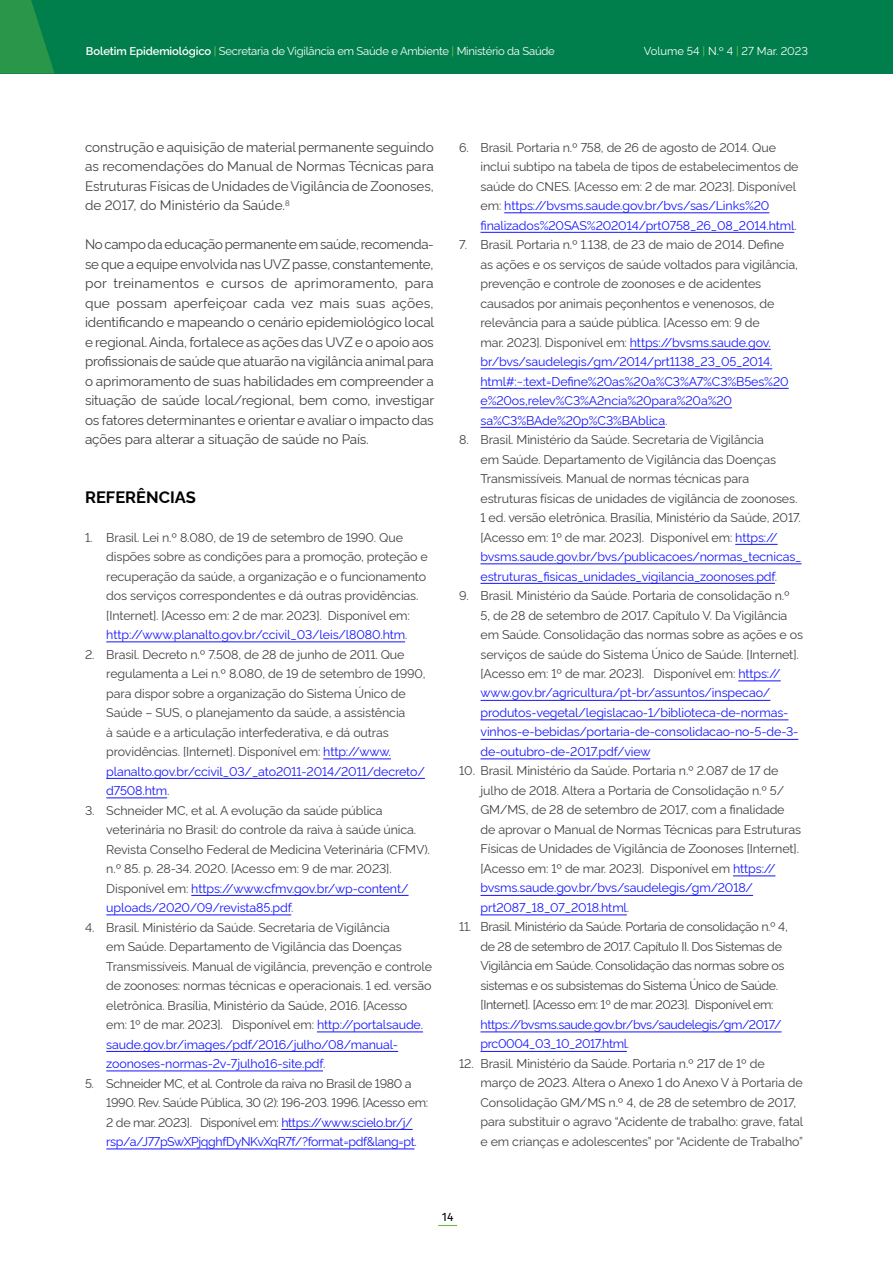
<style>
.page{position:relative;width:893px;height:1263px;background:#fff}
.page>*{position:absolute;margin:0;border:0;box-sizing:border-box;transform-origin:0 0}
.t1{font:700 16.5px "Rawline";color:#000}
.t2{font:13.5px/19.5px "Rawline";letter-spacing:-.01em;color:#414042;text-align:justify}
.t3{font:12.45px/19.5px "Rawline";letter-spacing:-.01em;color:#414042}
.t4{font:12.45px/19.5px "Rawline";letter-spacing:-.03em;color:#414042}
.t5{font:12.45px/19.5px "Rawline";letter-spacing:-.03em;color:#1414ff}
.t6{font:12px "Fira Sans";color:#000}
.t7{font:11.25px "Rawline";letter-spacing:-.02em;color:#fff}
.t8{font:11.25px "Rawline";color:#fff}
.s1{font-weight:600}
.s2{font-weight:500;color:#69bd45}
.s3{color:#1414ff}
.s4{color:#414042}
</style>
<div class="page">
<div style="left:0;top:0;width:893px;height:74px;background:#007e4c"></div>
<svg style="left:438px;top:1225px;width:19px;height:1px"></svg>
<svg style="left:0;top:0;width:54px;height:74px"></svg>
<hr style="left:106px;top:641px;width:299px;height:1px;background:#1414ff">
<hr style="left:323px;top:758px;width:68px;height:1px;background:#1414ff">
<hr style="left:106px;top:778px;width:319px;height:1px;background:#1414ff">
<hr style="left:106px;top:797px;width:61px;height:1px;background:#1414ff">
<hr style="left:191px;top:895px;width:218px;height:1px;background:#1414ff">
<hr style="left:106px;top:914px;width:185px;height:1px;background:#1414ff">
<hr style="left:317px;top:1031px;width:106px;height:1px;background:#1414ff">
<hr style="left:106px;top:1051px;width:292px;height:1px;background:#1414ff">
<hr style="left:106px;top:1070px;width:217px;height:1px;background:#1414ff">
<hr style="left:281px;top:1129px;width:132px;height:1px;background:#1414ff">
<hr style="left:106px;top:1148px;width:308px;height:1px;background:#1414ff">
<hr style="left:504px;top:212px;width:265px;height:1px;background:#1414ff">
<hr style="left:480px;top:232px;width:314px;height:1px;background:#1414ff">
<hr style="left:630px;top:349px;width:141px;height:1px;background:#1414ff">
<hr style="left:480px;top:368px;width:292px;height:1px;background:#1414ff">
<hr style="left:480px;top:388px;width:309px;height:1px;background:#1414ff">
<hr style="left:480px;top:407px;width:252px;height:1px;background:#1414ff">
<hr style="left:480px;top:427px;width:185px;height:1px;background:#1414ff">
<hr style="left:735px;top:544px;width:43px;height:1px;background:#1414ff">
<hr style="left:480px;top:563px;width:321px;height:1px;background:#1414ff">
<hr style="left:480px;top:583px;width:295px;height:1px;background:#1414ff">
<hr style="left:738px;top:680px;width:43px;height:1px;background:#1414ff">
<hr style="left:480px;top:700px;width:290px;height:1px;background:#1414ff">
<hr style="left:480px;top:719px;width:308px;height:1px;background:#1414ff">
<hr style="left:480px;top:739px;width:318px;height:1px;background:#1414ff">
<hr style="left:480px;top:758px;width:170px;height:1px;background:#1414ff">
<hr style="left:733px;top:875px;width:42px;height:1px;background:#1414ff">
<hr style="left:480px;top:895px;width:273px;height:1px;background:#1414ff">
<hr style="left:480px;top:914px;width:147px;height:1px;background:#1414ff">
<hr style="left:480px;top:1031px;width:301px;height:1px;background:#1414ff">
<hr style="left:480px;top:1051px;width:147px;height:1px;background:#1414ff">
<p class="t7" style="left:86px;top:42px;width:470px"><span class="s1">Boletim Epidemiológico</span> <span class="s2">|</span> Secretaria de Vigilância em Saúde e Ambiente <span class="s2">|</span> Ministério da Saúde</p>
<p class="t8" style="left:644px;top:43px;width:166px">Volume 54 <span class="s2">|</span> N.º 4 <span class="s2">|</span> 27 Mar. 2023</p>
<p class="t2" style="left:85px;top:136px;width:350px">construção e aquisição de material permanente seguindo as recomendações do Manual de Normas Técnicas para Estruturas Físicas de Unidades de Vigilância de Zoonoses, de 2017, do Ministério da Saúde.<sup>8</sup></p>
<p class="t2" style="left:85px;top:233px;width:351px">No campo da educação permanente em saúde, recomenda&shy;se que a equipe envolvida nas UVZ passe, constantemente, por treinamentos e cursos de aprimoramento, para que possam aperfeiçoar cada vez mais suas ações, identificando e mapeando o cenário epidemiológico local e regional. Ainda, fortalece as ações das UVZ e o apoio aos profissionais de saúde que atuarão na vigilância animal para o aprimoramento de suas habilidades em compreender a situação de saúde local/regional, bem como, investigar os fatores determinantes e orientar e avaliar o impacto das ações para alterar a situação de saúde no País.</p>
<h1 class="t1" style="left:85px;top:484px;width:110px">REFERÊNCIAS</h1>
<p class="t3" style="left:106px;top:526px;width:323px;text-indent:-21px">1. Brasil. Lei n.º 8.080, de 19 de setembro de 1990. Que dispões sobre as condições para a promoção, proteção e recuperação da saúde, a organização e o funcionamento dos serviços correspondentes e dá outras providências. [Internet]. [Acesso em: 2 de mar. 2023]. Disponível em: <span class="s3">http://www.planalto.gov.br/ccivil_03/leis/l8080.htm</span>.</p>
<p class="t3" style="left:106px;top:643px;width:321px;text-indent:-21px">2. Brasil. Decreto n.º 7.508, de 28 de junho de 2011. Que regulamenta a Lei n.º 8.080, de 19 de setembro de 1990, para dispor sobre a organização do Sistema Único de Saúde – SUS, o planejamento da saúde, a assistência<br>à saúde e a articulação interfederativa, e dá outras providências. [Internet]. Disponível em: <span class="s3">http://www. planalto.gov.br/ccivil_03/_ato2011-2014/2011/decreto/ d7508.htm</span>.</p>
<p class="t3" style="left:106px;top:799px;width:325px;text-indent:-21px">3. Schneider MC, et al. A evolução da saúde pública veterinária no Brasil: do controle da raiva à saúde única.<br>Revista Conselho Federal de Medicina Veterinária (CFMV). n.º 85. p. 28-34. 2020. [Acesso em: 9 de mar. 2023].<br>Disponível em: <span class="s3">https://www.cfmv.gov.br/wp-content/ uploads/2020/09/revista85.pdf</span>.</p>
<p class="t3" style="left:106px;top:916px;width:327px;text-indent:-21px">4. Brasil. Ministério da Saúde. Secretaria de Vigilância<br>em Saúde. Departamento de Vigilância das Doenças Transmissíveis. Manual de vigilância, prevenção e controle de zoonoses: normas técnicas e operacionais. 1 ed. versão eletrônica. Brasília, Ministério da Saúde, 2016. [Acesso<br>em: 1º de mar. 2023]. Disponível em: <span class="s3">http://portalsaude. saude.gov.br/images/pdf/2016/julho/08/manual&shy;zoonoses-normas-2v-7julho16-site.pdf</span>.</p>
<p class="t4" style="left:106px;top:1072px;width:323px;text-indent:-21px">5. Schneider MC, et al. Controle da raiva no Brasil de 1980 a 1990. Rev. Saúde Pública, 30 (2): 196-203. 1996. [Acesso em:<br>2 de mar. 2023]. Disponível em: <span class="s3">https://www.scielo.br/j/ rsp/a/J77pSwXPjqghfDyNKvXqR7f/?format=pdf&amp;lang=pt</span>.</p>
<p class="t3" style="left:480px;top:136px;width:320px;text-indent:-21px">6. Brasil. Portaria n.º 758, de 26 de agosto de 2014. Que inclui subtipo na tabela de tipos de estabelecimentos de saúde do CNES. [Acesso em: 2 de mar. 2023]. Disponível em: <span class="s3">https://bvsms.saude.gov.br/bvs/sas/Links%20 finalizados%20SAS%202014/prt0758_26_08_2014.html</span>.</p>
<p class="t3" style="left:480px;top:234px;width:319px;text-indent:-21px">7. Brasil. Portaria n.º 1.138, de 23 de maio de 2014. Define as ações e os serviços de saúde voltados para vigilância, prevenção e controle de zoonoses e de acidentes causados por animais peçonhentos e venenosos, de relevância para a saúde pública. [Acesso em: 9 de<br>mar. 2023]. Disponível em: <span class="s3">https://bvsms.saude.gov. br/bvs/saudelegis/gm/2014/prt1138_23_05_2014. html#:~:text=Define%20as%20a%C3%A7%C3%B5es%20 e%20os,relev%C3%A2ncia%20para%20a%20 sa%C3%BAde%20p%C3%BAblica</span>.</p>
<p class="t3" style="left:480px;top:428px;width:323px;text-indent:-21px">8. Brasil. Ministério da Saúde. Secretaria de Vigilância<br>em Saúde. Departamento de Vigilância das Doenças Transmissíveis. Manual de normas técnicas para estruturas físicas de unidades de vigilância de zoonoses.<br>1 ed. versão eletrônica. Brasília, Ministério da Saúde, 2017. [Acesso em: 1º de mar. 2023]. Disponível em: <span class="s3">https:// bvsms.saude.gov.br/bvs/publicacoes/normas_tecnicas_ estruturas_fisicas_unidades_vigilancia_zoonoses.pdf</span>.</p>
<p class="t3" style="left:480px;top:584px;width:324px;text-indent:-21px">9. Brasil. Ministério da Saúde. Portaria de consolidação n.º<br>5, de 28 de setembro de 2017. Capítulo V. Da Vigilância em Saúde. Consolidação das normas sobre as ações e os serviços de saúde do Sistema Único de Saúde. [Internet]. [Acesso em: 1º de mar. 2023]. Disponível em: <span class="s3">https:// www.gov.br/agricultura/pt-br/assuntos/inspecao/ produtos-vegetal/legislacao-1/biblioteca-de-normas&shy;vinhos-e-bebidas/portaria-de-consolidacao-no-5-de-3- de-outubro-de-2017.pdf/view</span></p>
<p class="t3" style="left:480px;top:760px;width:322px;text-indent:-21px">10. Brasil. Ministério da Saúde. Portaria n.º 2.087 de 17 de julho de 2018. Altera a Portaria de Consolidação n.º 5/ GM/MS, de 28 de setembro de 2017, com a finalidade de aprovar o Manual de Normas Técnicas para Estruturas Físicas de Unidades de Vigilância de Zoonoses [Internet]. [Acesso em: 1º de mar. 2023]. Disponível em <span class="s3">https:// bvsms.saude.gov.br/bvs/saudelegis/gm/2018/ prt2087_18_07_2018.html</span>.</p>
<p class="t4" style="left:480px;top:916px;width:309px;text-indent:-21px">11. Brasil. Ministério da Saúde. Portaria de consolidação n.º 4, de 28 de setembro de 2017. Capítulo II. Dos Sistemas de Vigilância em Saúde. Consolidação das normas sobre os sistemas e os subsistemas do Sistema Único de Saúde. [Internet]. [Acesso em: 1º de mar. 2023]. Disponível em:</p>
<p class="t5" style="left:480px;top:1013px;width:303px">https://bvsms.saude.gov.br/bvs/saudelegis/gm/2017/ prc0004_03_10_2017.html<span class="s4">.</span></p>
<p class="t3" style="left:480px;top:1052px;width:324px;text-indent:-21px">12. Brasil. Ministério da Saúde. Portaria n.º 217 de 1º de março de 2023. Altera o Anexo 1 do Anexo V à Portaria de Consolidação GM/MS n.º 4, de 28 de setembro de 2017, para substituir o agravo “Acidente de trabalho: grave, fatal e em crianças e adolescentes” por “Acidente de Trabalho”</p>
<p class="t6" style="left:442px;top:1207px;width:13px">14</p>
</div>
